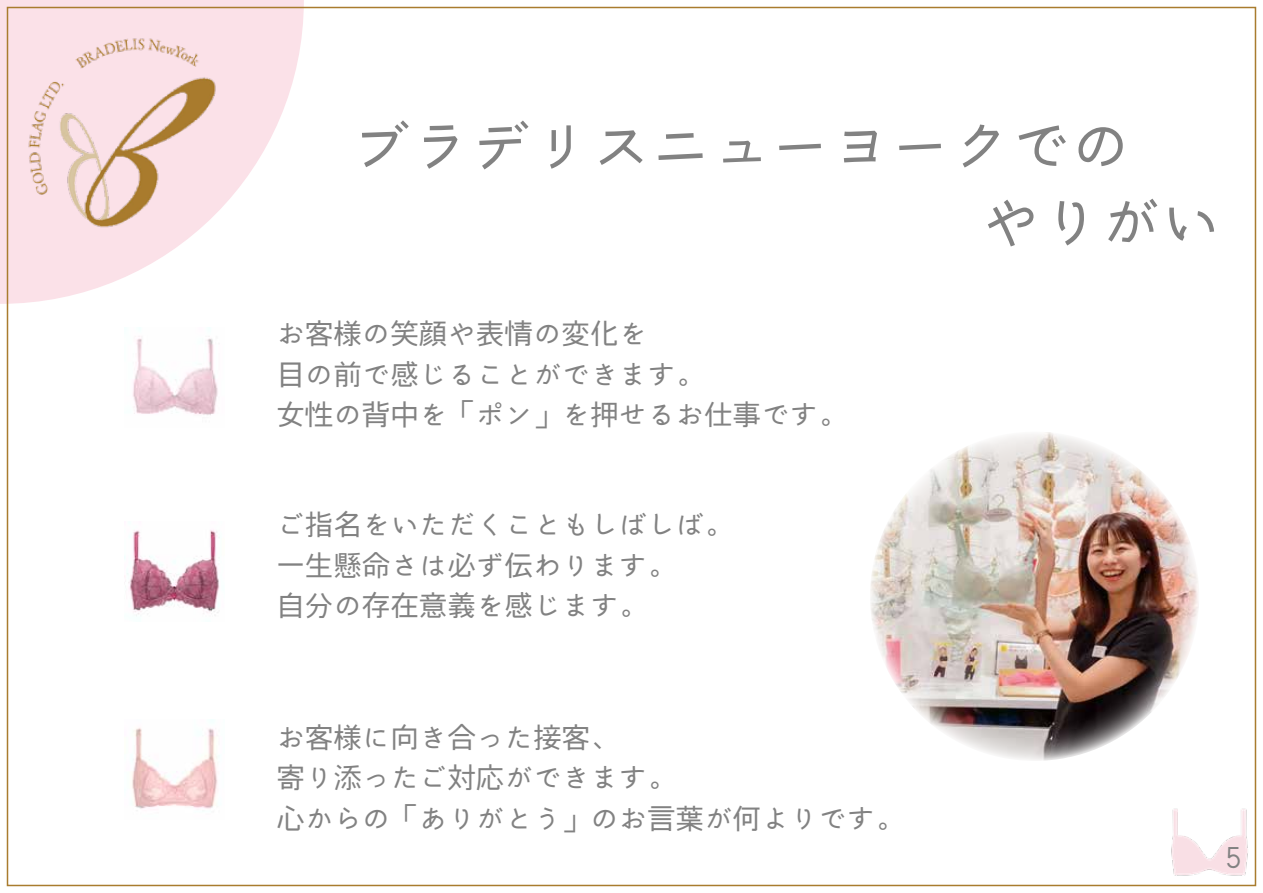
<style>
.page{position:relative;width:1263px;height:893px;background:#fff}
.page>*{position:absolute;margin:0;border:0;box-sizing:border-box;transform-origin:0 0}
.t1{font:60px/76.5px "Kinuta Iroha 26 tubaki Std N R";color:#828282}
.t2{font:28.5px/40.5px "Kinuta Iroha 26 tubaki Std N R";color:#828282}
.t3{font:28.2px "Kinuta Iroha 26 tubaki Std N R";color:#828282}
</style>
<div class="page">
<img style="left:1171px;top:808px;width:77px;height:68px">
<svg style="left:0;top:0;width:304px;height:304px;fill:#fbe1e8"></svg>
<img style="left:21px;top:32px;width:213px;height:202px">
<img style="left:132px;top:327px;width:86px;height:88px">
<img style="left:127px;top:530px;width:93px;height:86px">
<img style="left:132px;top:719px;width:86px;height:90px">
<img style="left:870px;top:432px;width:329px;height:329px;border-radius:165px">
<h1 class="t1" style="left:980px;top:109px;width:241px;text-indent:-630px">ブラデリスニューヨークでの<br>やりがい</h1>
<p class="t2" style="left:276px;top:315px;width:571px">お客様の笑顔や表情の変化を<br>目の前で感じることができます。<br>女性の背中を「ポン」を押せるお仕事です。</p>
<p class="t2" style="left:276px;top:506px;width:457px">ご指名をいただくこともしばしば。一生懸命さは必ず伝わります。<br>自分の存在意義を感じます。</p>
<p class="t2" style="left:276px;top:718px;width:628px">お客様に向き合った接客、<br>寄り添ったご対応ができます。<br>心からの「ありがとう」のお言葉が何よりです。</p>
<p class="t3" style="left:1219px;top:841px;width:30px">５</p>
</div>
